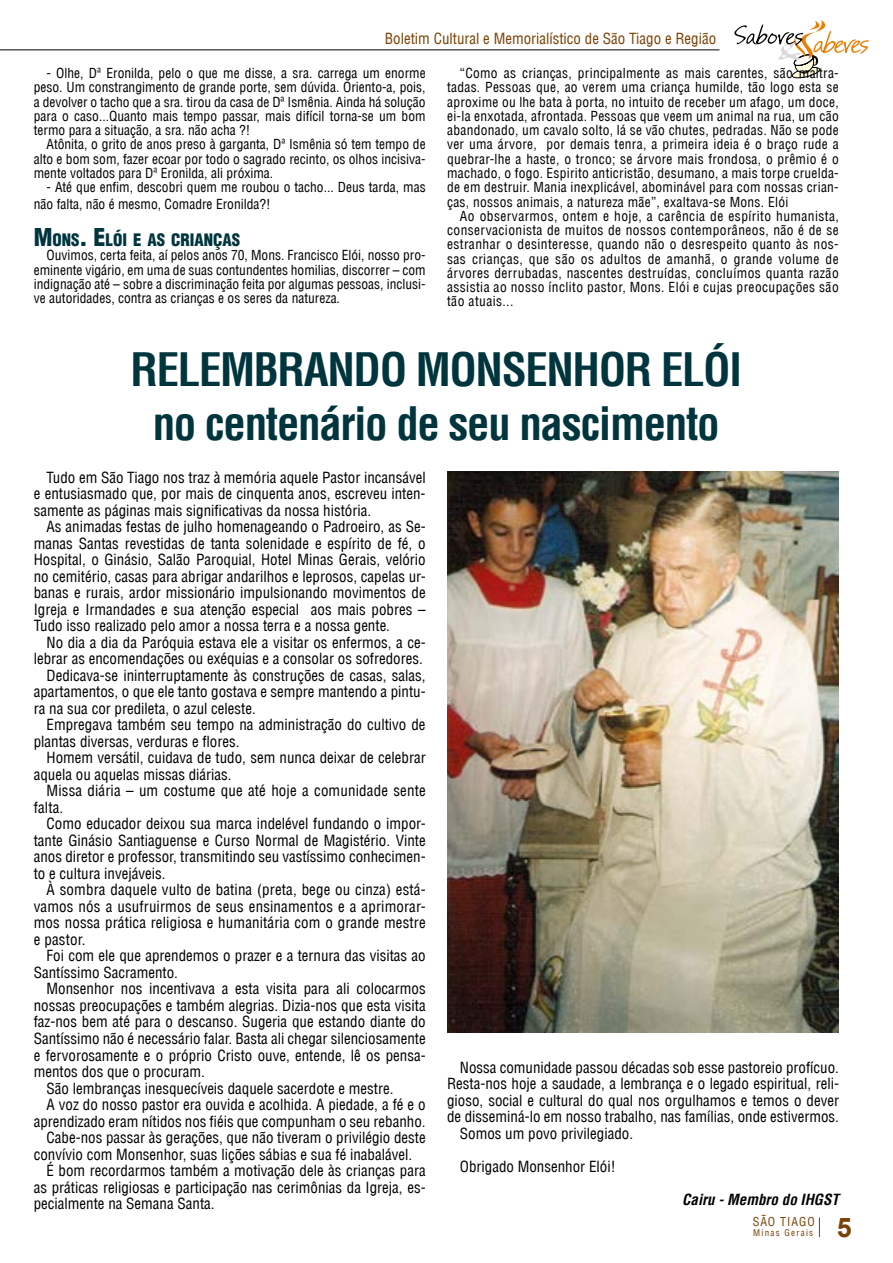
<style>
.page{position:relative;width:893px;height:1263px;background:#fff}
.page>*{position:absolute;margin:0;border:0;box-sizing:border-box;transform-origin:0 0}
.t1{font:700 condensed 45px/54px "Helvetica LT";letter-spacing:-.03em;color:#00353e;text-align:center}
.t2{font:700 27px "Arial";color:#7b4206}
.t3{font:900 condensed 16.8px "Helvetica LT";color:#00353e}
.t4{font:condensed 15px/16.5px "Helvetica LT";color:#000;text-align:justify}
.t5{font:condensed 15px "Helvetica LT";color:#7b4206}
.t6{font:italic 700 condensed 15px "Helvetica LT";color:#000}
.t7{font:condensed 13.5px/14.2px "Helvetica LT";color:#000;text-align:justify}
.t8{font:condensed 12px "Helvetica LT";letter-spacing:.08em;color:#7b4206}
.t9{font:condensed 9px "Helvetica LT";letter-spacing:.14em;color:#7b4206}
.s1{font-size:24px}
</style>
<div class="page">
<svg style="left:734px;top:20px;width:135px;height:59px"></svg>
<hr style="left:0;top:49px;width:719px;height:1px;background:#000">
<svg style="left:819px;top:1217px;width:1px;height:20px"></svg>
<img style="left:447px;top:472px;width:392px;height:561px">
<p class="t5" style="left:385px;top:29px;width:333px">Boletim Cultural e Memorialístico de São Tiago e Região</p>
<p class="t7" style="left:447px;top:66px;width:393px;text-indent:13px">“Como as crianças, principalmente as mais carentes, são maltra&shy;tadas. Pessoas que, ao verem uma criança humilde, tão logo esta se aproxime ou lhe bata à porta, no intuito de receber um afago, um doce, ei-la enxotada, afrontada. Pessoas que veem um animal na rua, um cão abandonado, um cavalo solto, lá se vão chutes, pedradas. Não se pode ver uma árvore, por demais tenra, a primeira ideia é o braço rude a quebrar-lhe a haste, o tronco; se árvore mais frondosa, o prêmio é o machado, o fogo. Espirito anticristão, desumano, a mais torpe cruelda&shy;de em destruir. Mania inexplicável, abominável para com nossas crian&shy;ças, nossos animais, a natureza mãe”, exaltava-se Mons. Elói</p>
<p class="t7" style="left:447px;top:209px;width:393px;text-indent:13px">Ao observarmos, ontem e hoje, a carência de espírito humanista, conservacionista de muitos de nossos contemporâneos, não é de se estranhar o desinteresse, quando não o desrespeito quanto às nos&shy;sas crianças, que são os adultos de amanhã, o grande volume de árvores derrubadas, nascentes destruídas, concluímos quanta razão assistia ao nosso ínclito pastor, Mons. Elói e cujas preocupações são tão atuais...</p>
<h1 class="t1" style="left:131px;top:343px;width:613px">RELEMBRANDO MONSENHOR ELÓI no centenário de seu nascimento</h1>
<p class="t7" style="left:34px;top:66px;width:393px;text-indent:13px">- Olhe, Dª Eronilda, pelo o que me disse, a sra. carrega um enorme peso. Um constrangimento de grande porte, sem dúvida. Oriento-a, pois, a devolver o tacho que a sra. tirou da casa de Dª Ismênia. Ainda há solução para o caso...Quanto mais tempo passar, mais difícil torna-se um bom termo para a situação, a sra. não acha ?!</p>
<p class="t7" style="left:34px;top:137px;width:393px;text-indent:13px">Atônita, o grito de anos preso à garganta, Dª Ismênia só tem tempo de alto e bom som, fazer ecoar por todo o sagrado recinto, os olhos incisiva&shy;mente voltados para Dª Eronilda, ali próxima.</p>
<p class="t7" style="left:34px;top:179px;width:393px;line-height:16.5px;text-indent:13px">- Até que enfim, descobri quem me roubou o tacho... Deus tarda, mas não falta, não é mesmo, Comadre Eronilda?!</p>
<p class="t3" style="left:34px;top:229px;width:208px"><span class="s1">M</span>ONS<span class="s1">. E</span>LÓI E AS CRIANÇAS</p>
<p class="t7" style="left:34px;top:248px;width:393px;text-indent:13px">Ouvimos, certa feita, aí pelos anos 70, Mons. Francisco Elói, nosso pro&shy;eminente vigário, em uma de suas contundentes homilias, discorrer – com indignação até – sobre a discriminação feita por algumas pessoas, inclusi&shy;ve autoridades, contra as crianças e os seres da natureza.</p>
<p class="t4" style="left:34px;top:469px;width:393px;text-indent:13px">Tudo em São Tiago nos traz à memória aquele Pastor incansável e entusiasmado que, por mais de cinquenta anos, escreveu inten&shy;samente as páginas mais significativas da nossa história.</p>
<p class="t4" style="left:34px;top:519px;width:393px;text-indent:13px">As animadas festas de julho homenageando o Padroeiro, as Se&shy;manas Santas revestidas de tanta solenidade e espírito de fé, o Hospital, o Ginásio, Salão Paroquial, Hotel Minas Gerais, velório no cemitério, casas para abrigar andarilhos e leprosos, capelas ur&shy;banas e rurais, ardor missionário impulsionando movimentos de Igreja e Irmandades e sua atenção especial aos mais pobres – Tudo isso realizado pelo amor a nossa terra e a nossa gente.</p>
<p class="t4" style="left:47px;top:634px;width:381px">No dia a dia da Paróquia estava ele a visitar os enfermos, a ce-</p>
<p class="t4" style="left:34px;top:651px;width:390px">lebrar as encomendações ou exéquias e a consolar os sofredores.</p>
<p class="t4" style="left:47px;top:667px;width:381px">Dedicava-se ininterruptamente às construções de casas, salas,</p>
<p class="t4" style="left:34px;top:684px;width:393px">apartamentos, o que ele tanto gostava e sempre mantendo a pintu-</p>
<p class="t4" style="left:34px;top:700px;width:223px">ra na sua cor predileta, o azul celeste.</p>
<p class="t4" style="left:47px;top:717px;width:381px">Empregava também seu tempo na administração do cultivo de</p>
<p class="t4" style="left:34px;top:733px;width:207px">plantas diversas, verduras e flores.</p>
<p class="t4" style="left:47px;top:750px;width:381px">Homem versátil, cuidava de tudo, sem nunca deixar de celebrar</p>
<p class="t4" style="left:34px;top:766px;width:199px">aquela ou aquelas missas diárias.</p>
<p class="t4" style="left:47px;top:783px;width:381px">Missa diária – um costume que até hoje a comunidade sente</p>
<p class="t4" style="left:34px;top:799px;width:31px">falta.</p>
<p class="t4" style="left:47px;top:816px;width:381px">Como educador deixou sua marca indelével fundando o impor-</p>
<p class="t4" style="left:34px;top:832px;width:393px">tante Ginásio Santiaguense e Curso Normal de Magistério. Vinte</p>
<p class="t4" style="left:34px;top:849px;width:393px">anos diretor e professor, transmitindo seu vastíssimo conhecimen-</p>
<p class="t4" style="left:34px;top:865px;width:133px">to e cultura invejáveis.</p>
<p class="t4" style="left:47px;top:882px;width:381px">À sombra daquele vulto de batina (preta, bege ou cinza) está-</p>
<p class="t4" style="left:34px;top:898px;width:393px">vamos nós a usufruirmos de seus ensinamentos e a aprimorar-</p>
<p class="t4" style="left:34px;top:915px;width:393px">mos nossa prática religiosa e humanitária com o grande mestre</p>
<p class="t4" style="left:34px;top:931px;width:53px">e pastor.</p>
<p class="t4" style="left:47px;top:948px;width:381px">Foi com ele que aprendemos o prazer e a ternura das visitas ao</p>
<p class="t4" style="left:34px;top:964px;width:146px">Santíssimo Sacramento.</p>
<p class="t4" style="left:47px;top:981px;width:381px">Monsenhor nos incentivava a esta visita para ali colocarmos</p>
<p class="t4" style="left:34px;top:997px;width:393px">nossas preocupações e também alegrias. Dizia-nos que esta visita</p>
<p class="t4" style="left:34px;top:1014px;width:393px">faz-nos bem até para o descanso. Sugeria que estando diante do</p>
<p class="t4" style="left:34px;top:1030px;width:393px">Santíssimo não é necessário falar. Basta ali chegar silenciosamente</p>
<p class="t4" style="left:34px;top:1047px;width:393px">e fervorosamente e o próprio Cristo ouve, entende, lê os pensa-</p>
<p class="t4" style="left:34px;top:1063px;width:173px">mentos dos que o procuram.</p>
<p class="t4" style="left:47px;top:1080px;width:348px">São lembranças inesquecíveis daquele sacerdote e mestre.</p>
<p class="t4" style="left:47px;top:1096px;width:381px">A voz do nosso pastor era ouvida e acolhida. A piedade, a fé e o</p>
<p class="t4" style="left:34px;top:1113px;width:393px">aprendizado eram nítidos nos fiéis que compunham o seu rebanho.</p>
<p class="t4" style="left:47px;top:1129px;width:381px">Cabe-nos passar às gerações, que não tiveram o privilégio deste</p>
<p class="t4" style="left:34px;top:1146px;width:380px">convívio com Monsenhor, suas lições sábias e sua fé inabalável.</p>
<p class="t4" style="left:47px;top:1162px;width:381px">É bom recordarmos também a motivação dele às crianças para</p>
<p class="t4" style="left:34px;top:1179px;width:393px">as práticas religiosas e participação nas cerimônias da Igreja, es-</p>
<p class="t4" style="left:34px;top:1195px;width:182px">pecialmente na Semana Santa.</p>
<p class="t4" style="left:460px;top:1059px;width:381px">Nossa comunidade passou décadas sob esse pastoreio profícuo.</p>
<p class="t4" style="left:447px;top:1075px;width:393px">Resta-nos hoje a saudade, a lembrança e o legado espiritual, reli-</p>
<p class="t4" style="left:447px;top:1092px;width:393px">gioso, social e cultural do qual nos orgulhamos e temos o dever</p>
<p class="t4" style="left:447px;top:1108px;width:393px">de disseminá-lo em nosso trabalho, nas famílias, onde estivermos.</p>
<p class="t4" style="left:460px;top:1125px;width:175px">Somos um povo privilegiado.</p>
<p class="t4" style="left:460px;top:1158px;width:157px">Obrigado Monsenhor Elói!</p>
<p class="t6" style="left:682px;top:1190px;width:158px">Cairu - Membro do IHGST</p>
<p class="t8" style="left:753px;top:1214px;width:64px">SÃO TIAGO</p>
<p class="t9" style="left:753px;top:1227px;width:62px">Minas Gerais</p>
<h2 class="t2" style="left:837px;top:1210px;width:17px">5</h2>
</div>
